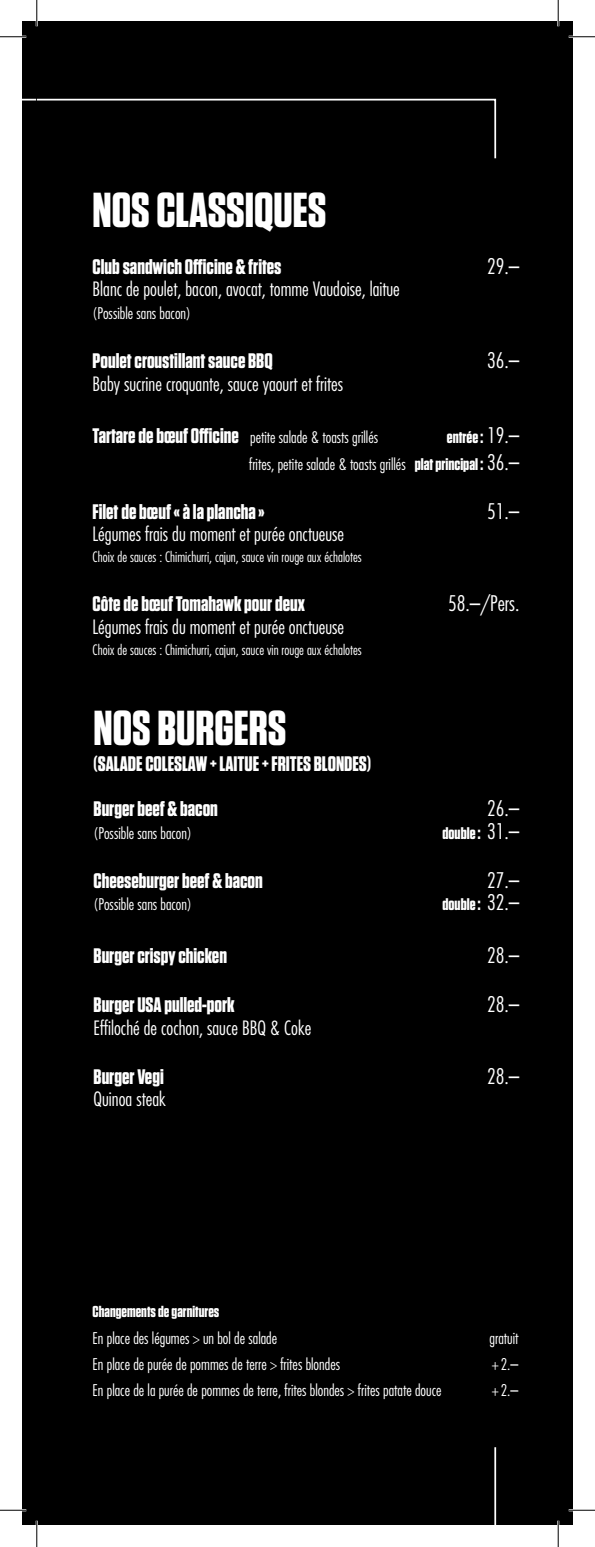
<style>
.page{position:relative;width:595px;height:1547px;background:#fff}
.page>*{position:absolute;margin:0;border:0;box-sizing:border-box;transform-origin:0 0}
.TITRE{font:700 49px "Tungsten";color:#fff}
.TITRE-2{font:700 21px "Tungsten";color:#fff}
.Style_de_paragraphe{font:700 21px "Tungsten";color:#fff}
.Style_de_paragraphe-2{font:300 condensed 21px "Futura";color:#fff}
.Style_de_paragraphe-3{font:300 condensed 19.25px "Futura";color:#fff}
.t1{font:700 16.62px "Tungsten";color:#fff}
.Style_de_paragraphe-4{font:300 condensed 15.75px "Futura";color:#fff}
.Style_de_paragraphe-5{font:700 15.75px "Tungsten";color:#fff}
.Style_de_paragraphe-6{font:300 condensed 14px "Futura";color:#fff}
.s1{font-family:"Tungsten";font-weight:700;font-stretch:normal;font-size:21px}
.s2{font-family:"Futura";font-weight:300;font-stretch:condensed;font-size:21px}
.s3{font-family:"Tungsten";font-weight:700;font-stretch:normal;font-size:16.62px}
.s4{font-size:21px}
</style>
<div class="page">
<div style="left:22px;top:22px;width:15px;height:1503px;background:#000"></div>
<div style="left:37px;top:22px;width:535px;height:1503px;background:#000"></div>
<hr style="left:0;top:36px;width:26px;height:2px;background:#fff">
<hr style="left:568px;top:36px;width:26px;height:2px;background:#fff">
<hr style="left:568px;top:1509px;width:26px;height:2px;background:#fff">
<hr style="left:36px;top:0;width:2px;height:26px;background:#fff">
<hr style="left:557px;top:0;width:2px;height:26px;background:#fff">
<hr style="left:557px;top:1521px;width:2px;height:26px;background:#fff">
<svg style="left:0;top:36px;width:26px;height:1px"></svg>
<svg style="left:568px;top:36px;width:26px;height:1px"></svg>
<svg style="left:568px;top:1510px;width:26px;height:1px"></svg>
<svg style="left:36px;top:0;width:1px;height:26px"></svg>
<svg style="left:557px;top:0;width:1px;height:26px"></svg>
<svg style="left:557px;top:1521px;width:1px;height:26px"></svg>
<p class="TITRE" style="left:93px;top:184px;width:235px">NOS CLASSIQUES</p>
<p class="Style_de_paragraphe" style="left:93px;top:255px;width:190px">Club sandwich Officine &amp; frites</p>
<p class="Style_de_paragraphe-2" style="left:487px;top:253px;width:34px">29.–</p>
<p class="Style_de_paragraphe-3" style="left:93px;top:278px;width:308px">Blanc de poulet, bacon, avocat, tomme Vaudoise, laitue</p>
<p class="Style_de_paragraphe-4" style="left:93px;top:304px;width:100px">(Possible sans bacon)</p>
<p class="TITRE-2" style="left:93px;top:350px;width:181px">Poulet croustillant sauce BBQ</p>
<p class="Style_de_paragraphe-2" style="left:487px;top:348px;width:34px">36.–</p>
<p class="Style_de_paragraphe-3" style="left:93px;top:372px;width:252px">Baby sucrine croquante, sauce yaourt et frites</p>
<p class="Style_de_paragraphe-4" style="left:93px;top:428px;width:287px"><span class="s1">Tartare de bœuf Officine</span> petite salade &amp; toasts grillés</p>
<p class="t1" style="left:446px;top:429px;width:74px">entrée : <span class="s2">19.–</span></p>
<p class="Style_de_paragraphe-4" style="left:249px;top:455px;width:272px">frites, petite salade &amp; toasts grillés <span class="s3">plat principal :</span> <span class="s4">36.–</span></p>
<p class="Style_de_paragraphe" style="left:93px;top:500px;width:173px">Filet de bœuf « à la plancha »</p>
<p class="Style_de_paragraphe-2" style="left:487px;top:498px;width:34px">51.–</p>
<p class="Style_de_paragraphe-3" style="left:93px;top:523px;width:253px">Légumes frais du moment et purée onctueuse</p>
<p class="Style_de_paragraphe-6" style="left:93px;top:549px;width:270px">Choix de sauces : Chimichurri, cajun, sauce vin rouge aux échalotes</p>
<p class="Style_de_paragraphe" style="left:93px;top:593px;width:214px">Côte de bœuf Tomahawk pour deux</p>
<p class="Style_de_paragraphe-2" style="left:448px;top:591px;width:73px">58.–/Pers.</p>
<p class="Style_de_paragraphe-3" style="left:93px;top:616px;width:253px">Légumes frais du moment et purée onctueuse</p>
<p class="Style_de_paragraphe-6" style="left:93px;top:642px;width:270px">Choix de sauces : Chimichurri, cajun, sauce vin rouge aux échalotes</p>
<p class="TITRE" style="left:94px;top:702px;width:194px">NOS BURGERS</p>
<p class="TITRE-2" style="left:94px;top:753px;width:279px">(SALADE COLESLAW + LAITUE + FRITES BLONDES)</p>
<p class="TITRE-2" style="left:94px;top:797px;width:126px">Burger beef &amp; bacon</p>
<p class="Style_de_paragraphe-2" style="left:487px;top:796px;width:34px">26.–</p>
<p class="Style_de_paragraphe-4" style="left:94px;top:823px;width:100px">(Possible sans bacon)</p>
<p class="t1" style="left:442px;top:824px;width:78px">double : <span class="s2">31.–</span></p>
<p class="TITRE-2" style="left:94px;top:869px;width:171px">Cheeseburger beef &amp; bacon</p>
<p class="Style_de_paragraphe-2" style="left:487px;top:867px;width:34px">27.–</p>
<p class="Style_de_paragraphe-4" style="left:94px;top:895px;width:100px">(Possible sans bacon)</p>
<p class="t1" style="left:442px;top:896px;width:78px">double : <span class="s2">32.–</span></p>
<p class="TITRE-2" style="left:94px;top:944px;width:135px">Burger crispy chicken</p>
<p class="Style_de_paragraphe-2" style="left:487px;top:943px;width:34px">28.–</p>
<p class="TITRE-2" style="left:94px;top:993px;width:142px">Burger USA pulled-pork</p>
<p class="Style_de_paragraphe-2" style="left:487px;top:992px;width:34px">28.–</p>
<p class="Style_de_paragraphe-3" style="left:94px;top:1016px;width:219px">Effiloché de cochon, sauce BBQ &amp; Coke</p>
<p class="TITRE-2" style="left:94px;top:1065px;width:72px">Burger Vegi</p>
<p class="Style_de_paragraphe-2" style="left:487px;top:1063px;width:34px">28.–</p>
<p class="Style_de_paragraphe-3" style="left:94px;top:1088px;width:74px">Quinoa steak</p>
<p class="Style_de_paragraphe-5" style="left:93px;top:1303px;width:128px">Changements de garnitures</p>
<p class="Style_de_paragraphe-4" style="left:93px;top:1328px;width:186px">En place des légumes &gt; un bol de salade</p>
<p class="Style_de_paragraphe-4" style="left:489px;top:1328px;width:30px">gratuit</p>
<p class="Style_de_paragraphe-4" style="left:93px;top:1355px;width:249px">En place de purée de pommes de terre &gt; frites blondes</p>
<p class="Style_de_paragraphe-4" style="left:491px;top:1355px;width:28px">+ 2.–</p>
<p class="Style_de_paragraphe-4" style="left:93px;top:1381px;width:350px">En place de la purée de pommes de terre, frites blondes &gt; frites patate douce</p>
<p class="Style_de_paragraphe-4" style="left:491px;top:1381px;width:28px">+ 2.–</p>
</div>
